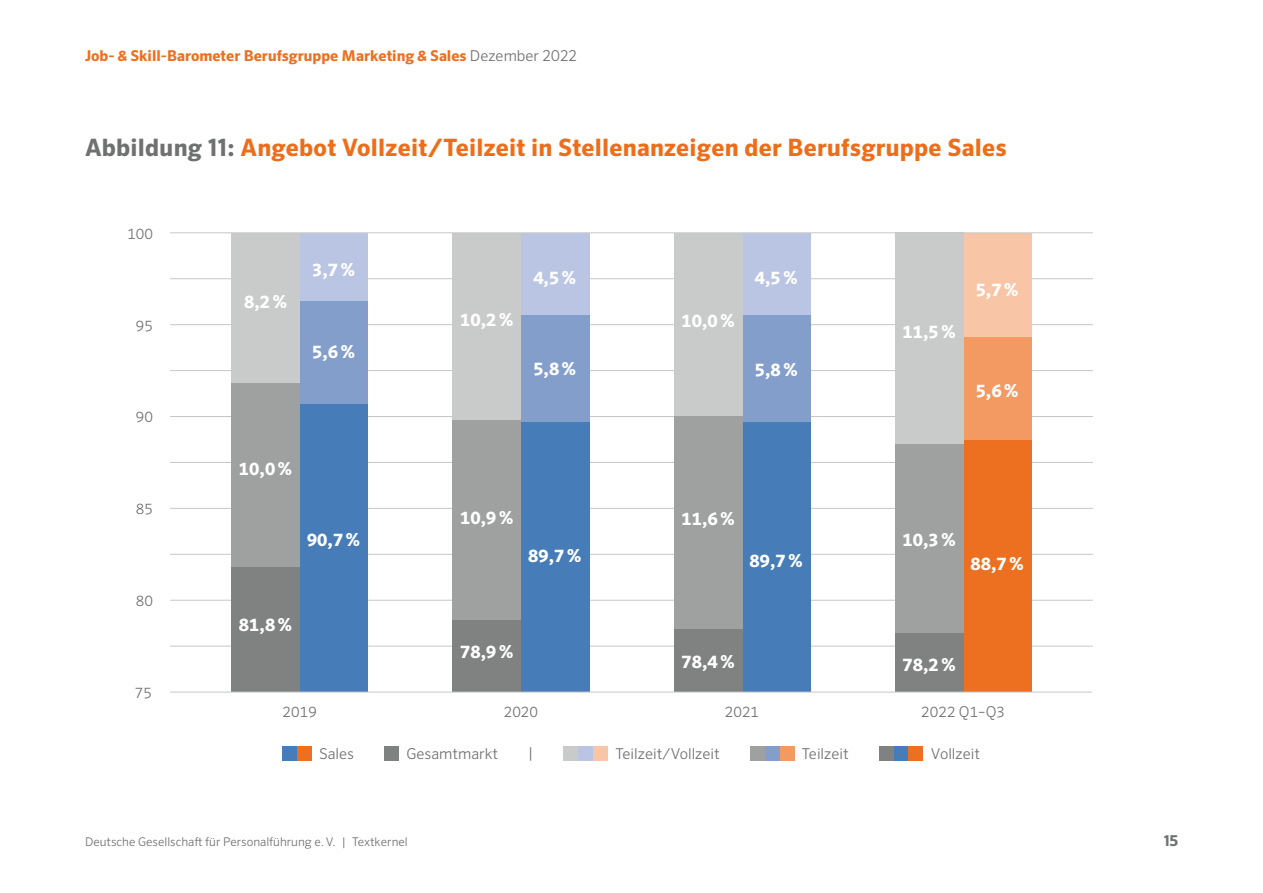
<style>
.page{position:relative;width:1263px;height:893px;background:#fff}
.page>*{position:absolute;margin:0;border:0;box-sizing:border-box;transform-origin:0 0}
.Headline_2{font:700 24px "Sero Pro";letter-spacing:.01em;color:#ef6d18}
.Grafik_Beschriftung{font:700 18px "Sero Pro";color:#fff}
.Grafik_Beschriftung-2{font:300 15px "Sero Pro";color:#6f7070}
.t1{font:700 15px "Sero Pro";color:#ed6f20}
.t2{font:700 15px "Sero Pro";color:#6f7070}
.t3{font:300 12px "Sero Pro";color:#6f7070}
.s1{font-weight:300;color:#6f7070}
.s2{color:#6f7070}
</style>
<div class="page">
<hr style="left:170px;top:278px;width:923px;height:1px;background:#c5c7c7">
<hr style="left:170px;top:324px;width:923px;height:1px;background:#c5c7c7">
<hr style="left:170px;top:370px;width:923px;height:1px;background:#c5c7c7">
<hr style="left:170px;top:416px;width:923px;height:1px;background:#c5c7c7">
<hr style="left:170px;top:462px;width:923px;height:1px;background:#c5c7c7">
<hr style="left:170px;top:508px;width:923px;height:1px;background:#c5c7c7">
<hr style="left:170px;top:554px;width:923px;height:1px;background:#c5c7c7">
<hr style="left:170px;top:600px;width:923px;height:1px;background:#c5c7c7">
<hr style="left:170px;top:646px;width:923px;height:1px;background:#c5c7c7">
<div style="left:300px;top:233px;width:68px;height:68px;background:#b9c5e2"></div>
<div style="left:300px;top:301px;width:68px;height:103px;background:#849ecb"></div>
<div style="left:300px;top:404px;width:68px;height:288px;background:#467cb8"></div>
<div style="left:521px;top:233px;width:68px;height:82px;background:#b9c5e2"></div>
<div style="left:521px;top:315px;width:68px;height:107px;background:#849ecb"></div>
<div style="left:521px;top:422px;width:68px;height:270px;background:#467cb8"></div>
<div style="left:742px;top:233px;width:68px;height:82px;background:#b9c5e2"></div>
<div style="left:742px;top:315px;width:68px;height:107px;background:#849ecb"></div>
<div style="left:742px;top:422px;width:68px;height:270px;background:#467cb8"></div>
<div style="left:963px;top:233px;width:68px;height:104px;background:#f8c5a6"></div>
<div style="left:963px;top:337px;width:68px;height:103px;background:#f39a63"></div>
<div style="left:963px;top:440px;width:68px;height:252px;background:#ed6f20"></div>
<div style="left:895px;top:233px;width:68px;height:211px;background:#c9caca"></div>
<div style="left:895px;top:444px;width:68px;height:189px;background:#9fa0a0"></div>
<div style="left:895px;top:633px;width:68px;height:59px;background:#808281"></div>
<div style="left:674px;top:233px;width:68px;height:183px;background:#c9caca"></div>
<div style="left:674px;top:416px;width:68px;height:214px;background:#9fa0a0"></div>
<div style="left:674px;top:630px;width:68px;height:62px;background:#808281"></div>
<div style="left:232px;top:233px;width:68px;height:150px;background:#c9caca"></div>
<div style="left:232px;top:383px;width:68px;height:184px;background:#9fa0a0"></div>
<div style="left:232px;top:567px;width:68px;height:125px;background:#808281"></div>
<div style="left:453px;top:233px;width:68px;height:187px;background:#c9caca"></div>
<div style="left:453px;top:420px;width:68px;height:200px;background:#9fa0a0"></div>
<div style="left:453px;top:620px;width:68px;height:72px;background:#808281"></div>
<hr style="left:170px;top:232px;width:923px;height:1px;background:#c5c7c7">
<hr style="left:170px;top:692px;width:922px;height:1px;background:#c5c7c7">
<div style="left:282px;top:746px;width:15px;height:14px;background:#467cb8"></div>
<div style="left:297px;top:746px;width:14px;height:14px;background:#ed6f20"></div>
<div style="left:384px;top:746px;width:15px;height:14px;background:#808281"></div>
<div style="left:563px;top:746px;width:15px;height:14px;background:#c9caca"></div>
<div style="left:578px;top:746px;width:15px;height:14px;background:#b9c5e2"></div>
<div style="left:593px;top:746px;width:15px;height:14px;background:#f8c5a6"></div>
<div style="left:750px;top:746px;width:15px;height:14px;background:#9fa0a0"></div>
<div style="left:765px;top:746px;width:15px;height:14px;background:#849ecb"></div>
<div style="left:780px;top:746px;width:14px;height:14px;background:#f39a63"></div>
<div style="left:879px;top:746px;width:15px;height:14px;background:#808281"></div>
<div style="left:894px;top:746px;width:14px;height:14px;background:#467cb8"></div>
<div style="left:908px;top:746px;width:15px;height:14px;background:#ed6f20"></div>
<p class="t1" style="left:85px;top:46px;width:493px">Job- &amp; Skill-Barometer Berufsgruppe Marketing &amp; Sales <span class="s1">Dezember 2022</span></p>
<p class="Headline_2" style="left:85px;top:133px;width:923px"><span class="s2">Abbildung 11:</span> Angebot Vollzeit/Teilzeit in Stellenanzeigen der Berufsgruppe Sales</p>
<p class="Grafik_Beschriftung-2" style="left:127px;top:224px;width:27px">100</p>
<p class="Grafik_Beschriftung-2" style="left:136px;top:316px;width:19px">95</p>
<p class="Grafik_Beschriftung-2" style="left:136px;top:408px;width:19px">90</p>
<p class="Grafik_Beschriftung-2" style="left:136px;top:500px;width:19px">85</p>
<p class="Grafik_Beschriftung-2" style="left:136px;top:592px;width:19px">80</p>
<p class="Grafik_Beschriftung-2" style="left:135px;top:684px;width:19px">75</p>
<p class="Grafik_Beschriftung" style="left:244px;top:291px;width:45px">8,2%</p>
<p class="Grafik_Beschriftung" style="left:312px;top:259px;width:45px">3,7%</p>
<p class="Grafik_Beschriftung" style="left:533px;top:266px;width:45px">4,5%</p>
<p class="Grafik_Beschriftung" style="left:755px;top:267px;width:45px">4,5%</p>
<p class="Grafik_Beschriftung" style="left:312px;top:341px;width:45px">5,6%</p>
<p class="Grafik_Beschriftung" style="left:460px;top:309px;width:55px">10,2%</p>
<p class="Grafik_Beschriftung" style="left:682px;top:309px;width:55px">10,0%</p>
<p class="Grafik_Beschriftung" style="left:533px;top:358px;width:45px">5,8%</p>
<p class="Grafik_Beschriftung" style="left:755px;top:359px;width:45px">5,8%</p>
<p class="Grafik_Beschriftung" style="left:239px;top:458px;width:55px">10,0%</p>
<p class="Grafik_Beschriftung" style="left:307px;top:528px;width:55px">90,7%</p>
<p class="Grafik_Beschriftung" style="left:239px;top:614px;width:55px">81,8%</p>
<p class="Grafik_Beschriftung" style="left:460px;top:507px;width:55px">10,9%</p>
<p class="Grafik_Beschriftung" style="left:528px;top:544px;width:55px">89,7%</p>
<p class="Grafik_Beschriftung" style="left:460px;top:640px;width:55px">78,9%</p>
<p class="Grafik_Beschriftung" style="left:682px;top:508px;width:55px">11,6%</p>
<p class="Grafik_Beschriftung" style="left:750px;top:550px;width:55px">89,7%</p>
<p class="Grafik_Beschriftung" style="left:682px;top:651px;width:55px">78,4%</p>
<p class="Grafik_Beschriftung" style="left:902px;top:321px;width:55px">11,5%</p>
<p class="Grafik_Beschriftung" style="left:976px;top:278px;width:45px">5,7%</p>
<p class="Grafik_Beschriftung" style="left:976px;top:379px;width:45px">5,6%</p>
<p class="Grafik_Beschriftung" style="left:902px;top:528px;width:55px">10,3%</p>
<p class="Grafik_Beschriftung" style="left:970px;top:553px;width:55px">88,7%</p>
<p class="Grafik_Beschriftung" style="left:902px;top:654px;width:55px">78,2%</p>
<p class="Grafik_Beschriftung-2" style="left:283px;top:703px;width:36px">2019</p>
<p class="Grafik_Beschriftung-2" style="left:504px;top:703px;width:36px">2020</p>
<p class="Grafik_Beschriftung-2" style="left:725px;top:703px;width:36px">2021</p>
<p class="Grafik_Beschriftung-2" style="left:921px;top:703px;width:85px">2022 Q1–Q3</p>
<p class="Grafik_Beschriftung-2" style="left:319px;top:745px;width:36px">Sales</p>
<p class="Grafik_Beschriftung-2" style="left:406px;top:745px;width:93px">Gesamtmarkt</p>
<p class="Grafik_Beschriftung-2" style="left:528px;top:743px;width:7px">|</p>
<p class="Grafik_Beschriftung-2" style="left:615px;top:745px;width:106px">Teilzeit/Vollzeit</p>
<p class="Grafik_Beschriftung-2" style="left:802px;top:745px;width:48px">Teilzeit</p>
<p class="Grafik_Beschriftung-2" style="left:931px;top:745px;width:51px">Vollzeit</p>
<p class="t3" style="left:85px;top:835px;width:324px">Deutsche Gesellschaft für Personalführung e.V. | Textkernel</p>
<p class="t2" style="left:1164px;top:832px;width:16px">15</p>
</div>
